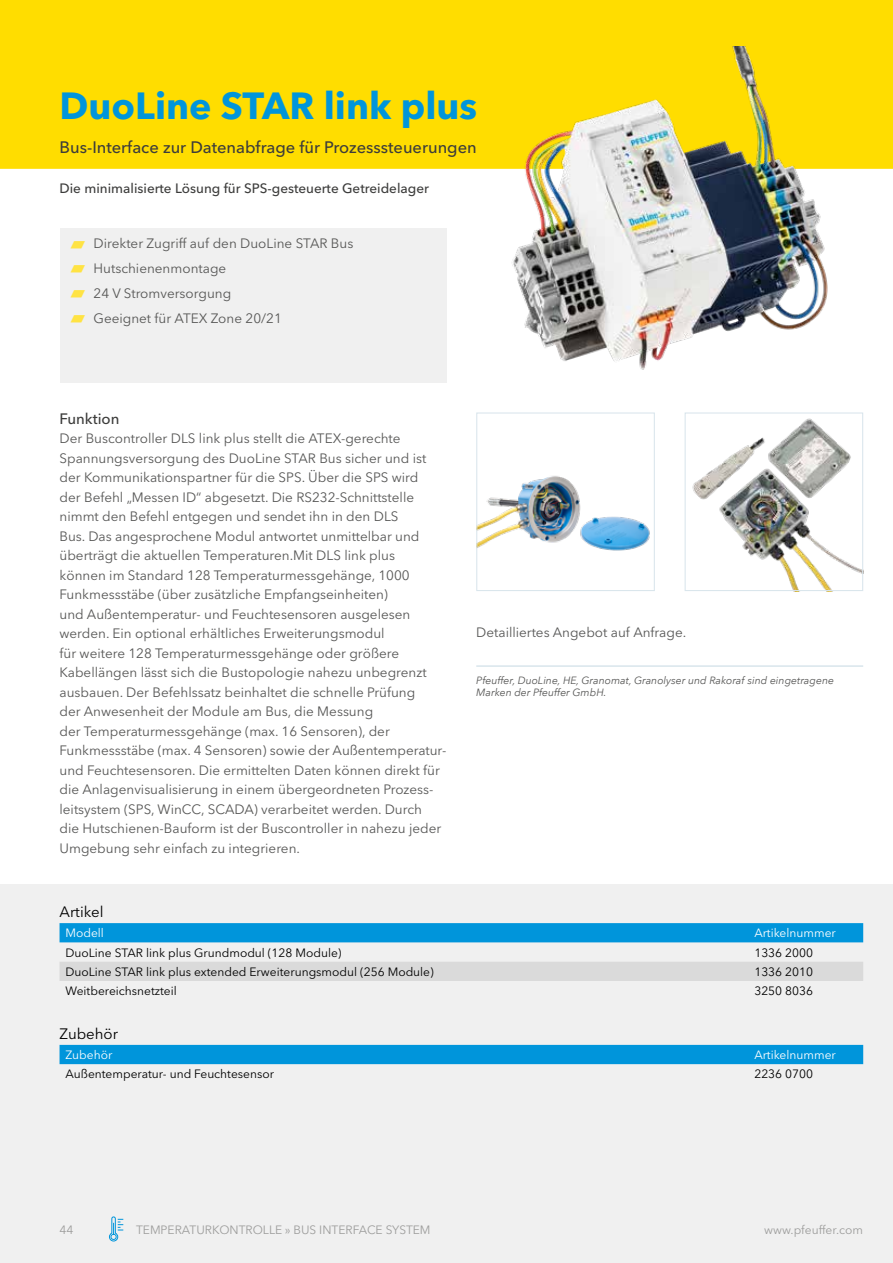
<style>
.page{position:relative;width:893px;height:1263px;background:#fff}
.page>*{position:absolute;margin:0;border:0;box-sizing:border-box;transform-origin:0 0}
.t1{font:700 37.5px "Avenir Next Cyr";color:#0095db}
.t2{font:36px "Arial Unicode MS";color:#ffe343;scale:.9 1}
.t3{font:500 16.5px "Avenir Next Cyr";color:#3c3c3b}
.t4{font:15px "Avenir Next Cyr";color:#000}
.t5{font:500 15px "Avenir Next Cyr";color:#3c3c3b}
.t6{font:13.5px/19.5px "Avenir Next Cyr";color:#575756}
.t7{font:500 13.5px "Avenir Next Cyr";color:#3c3c3b}
.t8{font:12px "Avenir Next Cyr";color:#000}
.t9{font:12px "Avenir Next Cyr";color:#9d9d9c}
.t10{font:12px "Avenir Next Cyr";color:#fff}
.t11{font:italic 10.5px/12.6px "Avenir Next";color:#575756}
</style>
<div class="page">
<div style="left:0;top:884px;width:893px;height:379px;background:#f0f0f0"></div>
<div style="left:0;top:0;width:893px;height:169px;background:#fd0"></div>
<div style="left:60px;top:228px;width:386px;height:155px;background:#f0f0f0"></div>
<svg style="left:109px;top:1216px;width:15px;height:25px"></svg>
<img style="left:502px;top:47px;width:340px;height:323px">
<img style="left:478px;top:476px;width:172px;height:75px">
<div style="left:476px;top:412px;width:179px;height:179px;border:1px solid #d9e5ec"></div>
<img style="left:692px;top:418px;width:169px;height:171px">
<div style="left:685px;top:412px;width:178px;height:179px;border:1px solid #d9e5ec"></div>
<hr style="left:476px;top:665px;width:387px;height:2px;background:#d9e5ec">
<div style="left:60px;top:923px;width:803px;height:19px;background:#0095db"></div>
<div style="left:60px;top:962px;width:803px;height:19px;background:#dadada"></div>
<div style="left:60px;top:1045px;width:803px;height:19px;background:#0095db"></div>
<h1 class="t1" style="left:60px;top:83px;width:419px">DuoLine STAR link plus</h1>
<p class="t3" style="left:60px;top:137px;width:419px">Bus-Interface zur Datenabfrage für Prozesssteuerungen</p>
<p class="t7" style="left:60px;top:180px;width:371px">Die minimalisierte Lösung für SPS-gesteuerte Getreidelager</p>
<h2 class="t2" style="left:68px;top:219px;width:23px">▰</h2>
<p class="t6" style="left:94px;top:234px;width:261px">Direkter Zugriff auf den DuoLine STAR Bus</p>
<h2 class="t2" style="left:68px;top:244px;width:23px">▰</h2>
<p class="t6" style="left:94px;top:259px;width:134px">Hutschienenmontage</p>
<h2 class="t2" style="left:68px;top:268px;width:23px">▰</h2>
<p class="t6" style="left:94px;top:284px;width:139px">24 V Stromversorgung</p>
<h2 class="t2" style="left:68px;top:293px;width:23px">▰</h2>
<p class="t6" style="left:94px;top:308px;width:190px">Geeignet für ATEX Zone 20/21</p>
<p class="t5" style="left:60px;top:410px;width:61px">Funktion</p>
<p class="t6" style="left:60px;top:429px;width:388px">Der Buscontroller DLS link plus stellt die ATEX-gerechte Spannungsversorgung des DuoLine STAR Bus sicher und ist der Kommunikationspartner für die SPS. Über die SPS wird<br>der Befehl „Messen ID“ abgesetzt. Die RS232-Schnittstelle nimmt den Befehl entgegen und sendet ihn in den DLS<br>Bus. Das angesprochene Modul antwortet unmittelbar und überträgt die aktuellen Temperaturen.Mit DLS link plus<br>können im Standard 128 Temperaturmessgehänge, 1000<br>Funkmessstäbe (über zusätzliche Empfangseinheiten)<br>und Außentemperatur- und Feuchtesensoren ausgelesen werden. Ein optional erhältliches Erweiterungsmodul<br>für weitere 128 Temperaturmessgehänge oder größere Kabellängen lässt sich die Bustopologie nahezu unbegrenzt ausbauen. Der Befehlssatz beinhaltet die schnelle Prüfung<br>der Anwesenheit der Module am Bus, die Messung<br>der Temperaturmessgehänge (max. 16 Sensoren), der Funkmessstäbe (max. 4 Sensoren) sowie der Außentemperatur&shy;und Feuchtesensoren. Die ermittelten Daten können direkt für die Anlagenvisualisierung in einem übergeordneten Prozess&shy;leitsystem (SPS, WinCC, SCADA) verarbeitet werden. Durch<br>die Hutschienen-Bauform ist der Buscontroller in nahezu jeder Umgebung sehr einfach zu integrieren.</p>
<p class="t6" style="left:476px;top:623px;width:212px">Detailliertes Angebot auf Anfrage.</p>
<p class="t11" style="left:476px;top:673px;width:359px">Pfeuffer, DuoLine, HE, Granomat, Granolyser und Rakoraf sind eingetragene<br>Marken der Pfeuffer GmbH.</p>
<p class="t4" style="left:60px;top:903px;width:45px">Artikel</p>
<p class="t10" style="left:65px;top:926px;width:40px">Modell</p>
<p class="t10" style="left:754px;top:926px;width:83px">Artikelnummer</p>
<p class="t8" style="left:65px;top:945px;width:278px">DuoLine STAR link plus Grundmodul (128 Module)</p>
<p class="t8" style="left:754px;top:945px;width:60px">1336 2000</p>
<p class="t8" style="left:65px;top:964px;width:370px">DuoLine STAR link plus extended Erweiterungsmodul (256 Module)</p>
<p class="t8" style="left:754px;top:964px;width:60px">1336 2010</p>
<p class="t8" style="left:65px;top:984px;width:113px">Weitbereichsnetzteil</p>
<p class="t8" style="left:754px;top:984px;width:60px">3250 8036</p>
<p class="t4" style="left:60px;top:1025px;width:60px">Zubehör</p>
<p class="t10" style="left:65px;top:1048px;width:48px">Zubehör</p>
<p class="t10" style="left:754px;top:1048px;width:83px">Artikelnummer</p>
<p class="t8" style="left:65px;top:1067px;width:210px">Außentemperatur- und Feuchtesensor</p>
<p class="t8" style="left:754px;top:1067px;width:60px">2236 0700</p>
<p class="t9" style="left:60px;top:1222px;width:15px">44</p>
<p class="t9" style="left:764px;top:1222px;width:101px">www.pfeuffer.com</p>
<p class="t9" style="left:136px;top:1222px;width:296px">TEMPERATURKONTROLLE » BUS INTERFACE SYSTEM</p>
</div>
